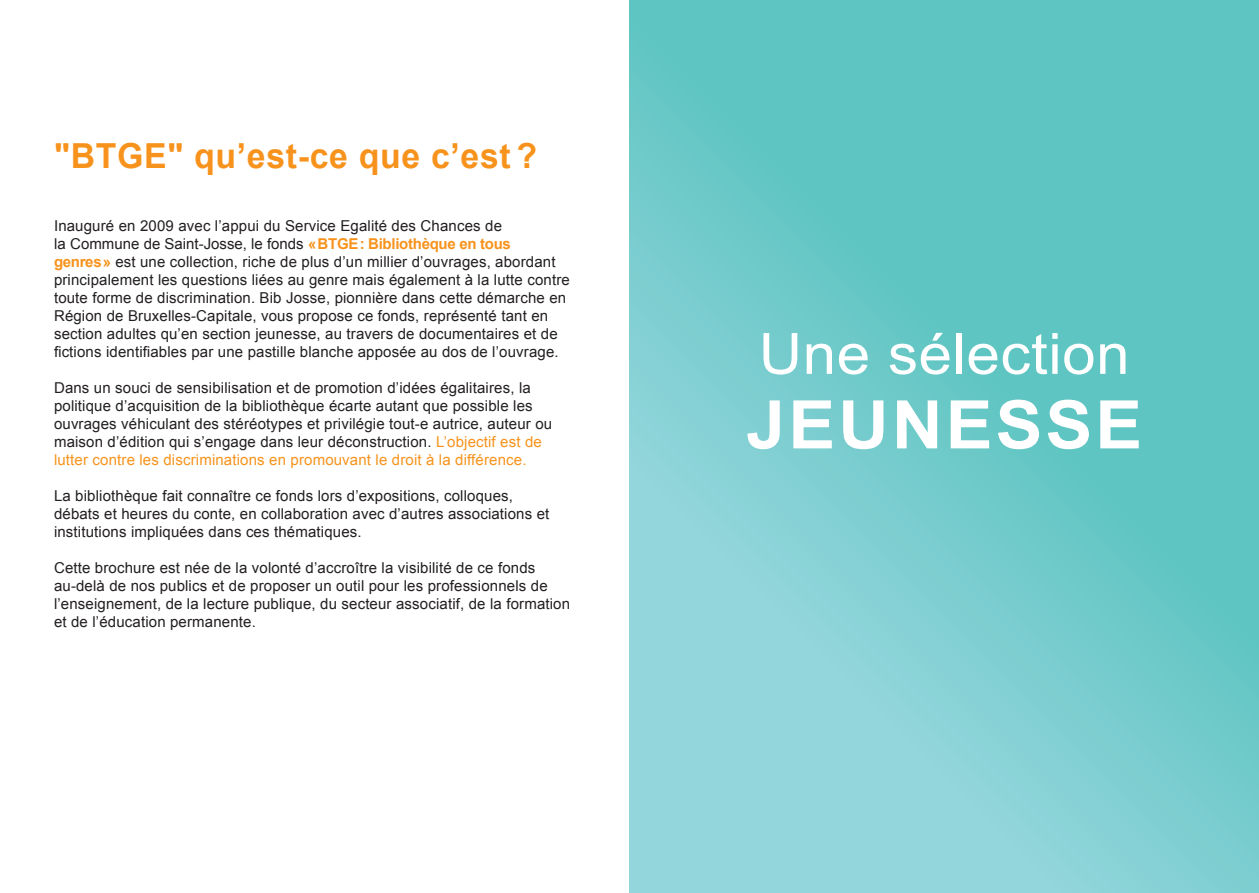
<style>
.page{position:relative;width:1259px;height:893px;background:#fff}
.page>*{position:absolute;margin:0;border:0;box-sizing:border-box;transform-origin:0 0}
.t1{font:700 67.05px "Arial";letter-spacing:.04em;color:#fff;scale:1.05 1}
.t2{font:57px "Arial";letter-spacing:.01em;color:#fff;scale:1.05 1}
.t3{font:700 34.5px "Arial";letter-spacing:.02em;color:#f7931d}
.t4{font:15px/18px "Arial";letter-spacing:.01em;color:#231f20}
.s1{font-weight:700;color:#f7931d}
.s2{color:#f7931d}
</style>
<div class="page">
<svg style="left:629px;top:0;width:630px;height:893px;background:#74cccc"></svg>
<h3 class="t3" style="left:54px;top:133px;width:484px">"BTGE" qu’est-ce que c’est ?</h3>
<p class="t4" style="left:54px;top:217px;width:517px">Inauguré en 2009 avec l’appui du Service Egalité des Chances de<br>la Commune de Saint-Josse, le fonds <span class="s1">«BTGE: Bibliothèque en tous genres»</span> est une collection, riche de plus d’un millier d’ouvrages, abordant principalement les questions liées au genre mais également à la lutte contre toute forme de discrimination. Bib Josse, pionnière dans cette démarche en Région de Bruxelles-Capitale, vous propose ce fonds, représenté tant en section adultes qu’en section jeunesse, au travers de documentaires et de fictions identifiables par une pastille blanche apposée au dos de l’ouvrage.</p>
<p class="t4" style="left:54px;top:379px;width:500px">Dans un souci de sensibilisation et de promotion d’idées égalitaires, la politique d’acquisition de la bibliothèque écarte autant que possible les ouvrages véhiculant des stéréotypes et privilégie tout-e autrice, auteur ou maison d’édition qui s’engage dans leur déconstruction. <span class="s2">L’objectif est de lutter contre les discriminations en promouvant le droit à la différence.</span></p>
<p class="t4" style="left:54px;top:487px;width:497px">La bibliothèque fait connaître ce fonds lors d’expositions, colloques, débats et heures du conte, en collaboration avec d’autres associations et institutions impliquées dans ces thématiques.</p>
<p class="t4" style="left:54px;top:559px;width:517px">Cette brochure est née de la volonté d’accroître la visibilité de ce fonds au-delà de nos publics et de proposer un outil pour les professionnels de l’enseignement, de la lecture publique, du secteur associatif, de la formation et de l’éducation permanente.</p>
<h2 class="t2" style="left:759px;top:316px;width:355px">Une sélection</h2>
<h1 class="t1" style="left:746px;top:381px;width:379px">JEUNESSE</h1>
</div>
